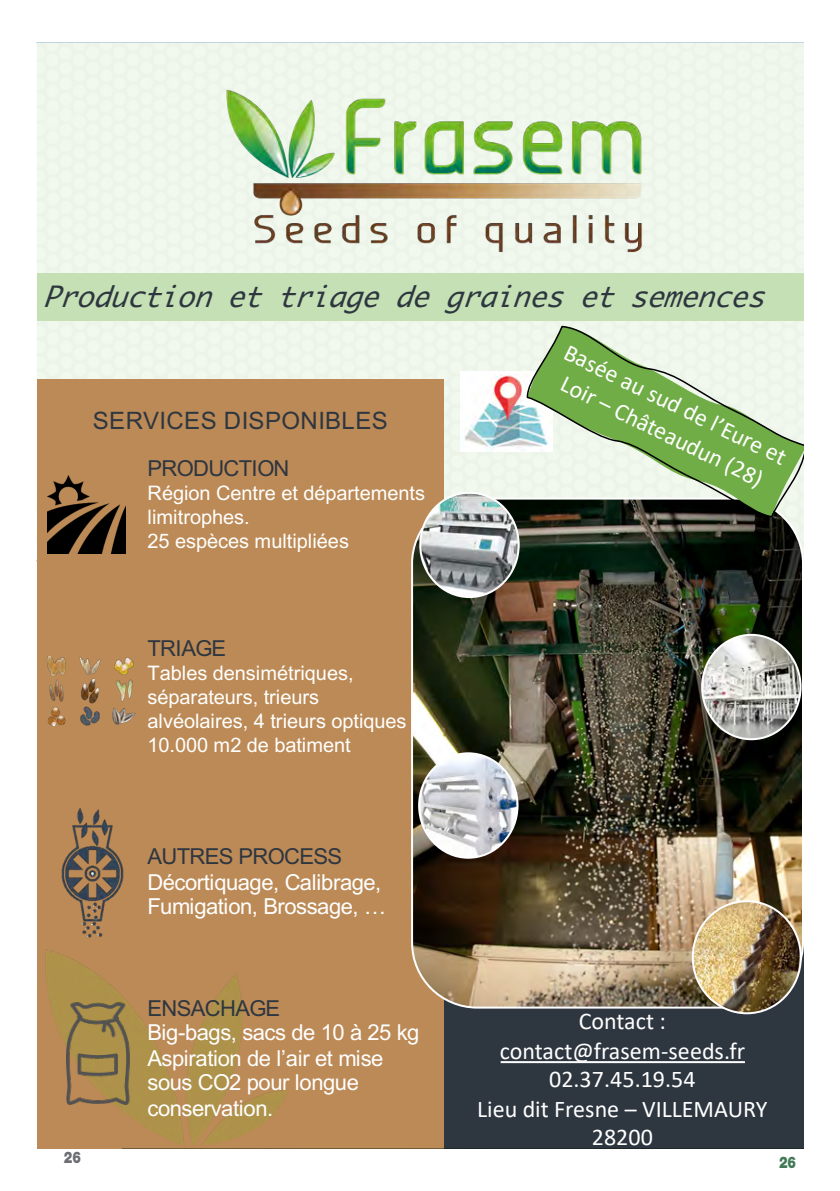
<style>
.page{position:relative;width:840px;height:1191px;background:#fff}
.page>*{position:absolute;margin:0;border:0;box-sizing:border-box;transform-origin:0 0}
.t1{font:italic 28px "Ayuthaya";color:#2e3640}
.t2{font:24px/29px "Calibri";color:#fff;text-align:center}
.t3{font:24px "Arial";letter-spacing:.02em;color:#2e3640}
.t4{font:22px/25.2px "Arial";letter-spacing:-.02em;color:#fff}
.t5{font:22px "Arial";letter-spacing:-.03em;color:#2e3640}
.t6{font:20px/24px "Arial";letter-spacing:-.005em;color:#fffffe}
.t7{font:900 16px "Helvetica Neue LT Std";color:#6c6d70;scale:.8 1}
.t8{font:900 16px "Helvetica Neue LT Std";color:#427a58;scale:.8 1}
</style>
<div class="page">
<div style="left:37px;top:42px;width:766px;height:508px;background:#f0f7ec"></div>
<img style="left:460px;top:371px;width:65px;height:80px">
<div style="left:37px;top:379px;width:406px;height:769px;background:#bc8a56"></div>
<div style="left:37px;top:273px;width:766px;height:48px;background:#c5e0b4"></div>
<img style="left:203px;top:74px;width:441px;height:179px">
<img style="left:45px;top:949px;width:758px;height:199px">
<img style="left:47px;top:476px;width:78px;height:78px">
<img style="left:47px;top:656px;width:89px;height:70px">
<img style="left:61px;top:808px;width:63px;height:130px">
<img style="left:45px;top:966px;width:140px;height:177px">
<img style="left:412px;top:500px;width:390px;height:507px">
<img style="left:692px;top:901px;width:108px;height:112px">
<div style="left:691px;top:900px;width:110px;height:114px;border:2px solid #fff;border-radius:50%"></div>
<img style="left:420px;top:492px;width:98px;height:105px">
<div style="left:419px;top:491px;width:100px;height:107px;border:2px solid #fff;border-radius:50%"></div>
<img style="left:701px;top:635px;width:99px;height:104px">
<div style="left:700px;top:634px;width:101px;height:106px;border:2px solid #fff;border-radius:50%"></div>
<img style="left:419px;top:753px;width:98px;height:104px">
<div style="left:418px;top:752px;width:100px;height:106px;border:2px solid #fff;border-radius:50%"></div>
<svg style="left:525px;top:324px;width:278px;height:194px;background:#a7c395"></svg>
<h1 class="t1" style="left:42px;top:274px;width:738px">Productionettriagedegraines etsemences</h1>
<p class="t3" style="left:93px;top:404px;width:296px">SERVICES DISPONIBLES</p>
<p class="t5" style="left:147px;top:453px;width:143px">PRODUCTION</p>
<p class="t6" style="left:147px;top:481px;width:279px">Région Centre et départements limitrophes.<br>25 espèces multipliées</p>
<p class="t5" style="left:147px;top:633px;width:80px">TRIAGE</p>
<p class="t6" style="left:147px;top:661px;width:260px">Tables densimétriques, séparateurs, trieurs alvéolaires, 4 trieurs optiques<br>10.000 m2 de batiment</p>
<p class="t5" style="left:147px;top:841px;width:196px">AUTRES PROCESS</p>
<p class="t4" style="left:147px;top:870px;width:240px;line-height:24px">Décortiquage, Calibrage,<br>Fumigation, Brossage, …</p>
<p class="t5" style="left:147px;top:993px;width:134px">ENSACHAGE</p>
<p class="t4" style="left:147px;top:1019px;width:273px">Big-bags, sacs de 10 à 25 kg<br>Aspiration de l’air et mise sous CO2 pour longue conservation.</p>
<p class="t2" style="left:572px;top:337px;width:246px;line-height:30px;rotate:26deg">Basée au sud de l’Eure et<br>Loir – Châteaudun (28)</p>
<p class="t2" style="left:499px;top:1005px;width:247px;line-height:30.2px">Contact : contact@frasem-seeds.fr</p>
<p class="t2" style="left:477px;top:1064px;width:292px">02.37.45.19.54<br>Lieu dit Fresne – VILLEMAURY<br>28200</p>
<p class="t7" style="left:64px;top:1147px;width:23px">26</p>
<p class="t8" style="left:778px;top:1153px;width:23px">26</p>
</div>
